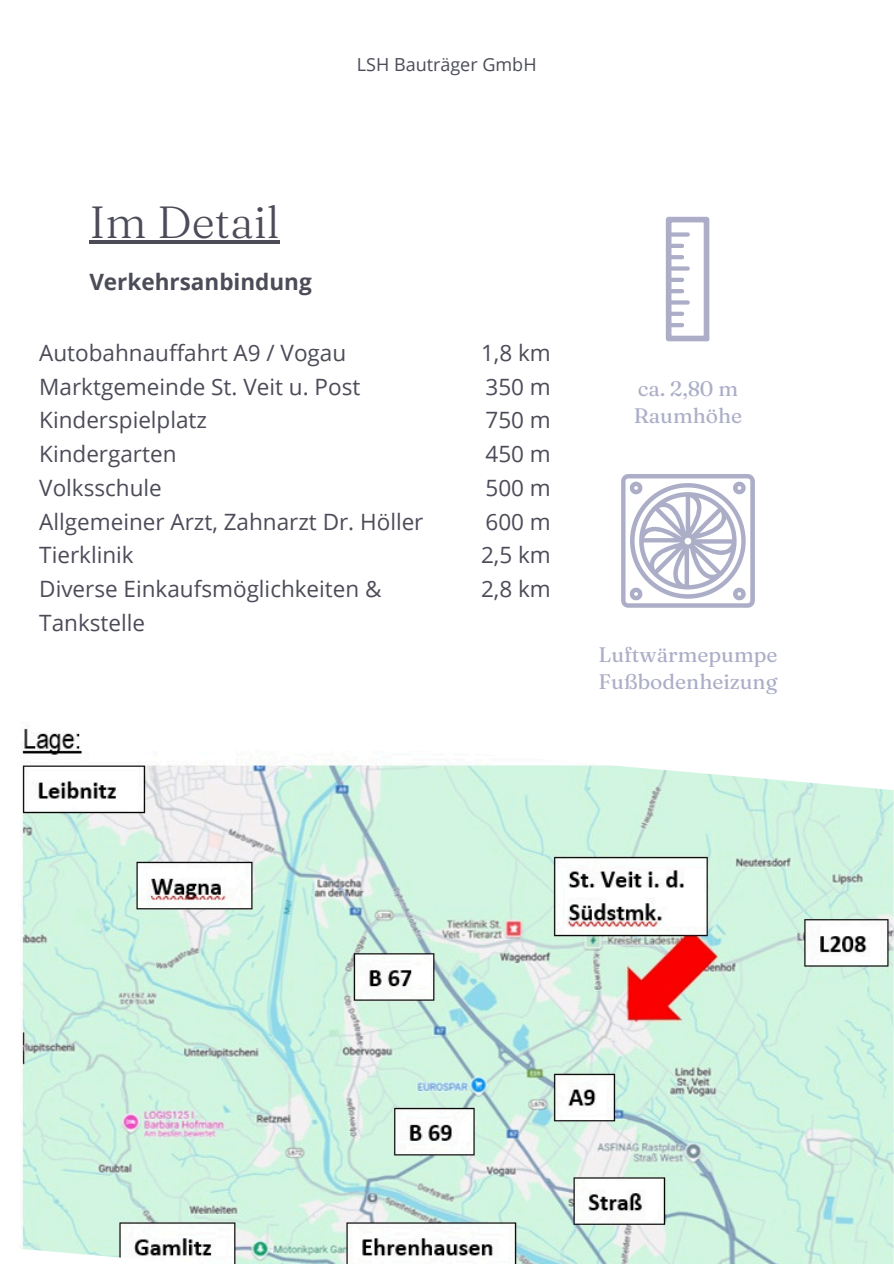
<style>
.page{position:relative;width:894px;height:1264px;background:#fff}
.page>*{position:absolute;margin:0;border:0;box-sizing:border-box;transform-origin:0 0}
.t1{font:300 45px "Fraunces 9 pt";color:#4b4c58}
.t2{font:22.5px/33.8px "Open Sans";color:#4b4c58}
.t3{font:700 22.5px "Open Sans";color:#4b4c58}
.t4{font:21px/27px "Fraunces 9 pt";color:#acaec8}
.t5{font:18px "Open Sans";color:#4b4c58}
</style>
<div class="page">
<img style="left:21px;top:728px;width:872px;height:535px">
<svg style="left:665px;top:217px;width:44px;height:125px"></svg>
<svg style="left:621px;top:474px;width:133px;height:133px"></svg>
<hr style="left:89px;top:240px;width:190px;height:4px;background:#4b4c58">
<h2 class="t5" style="left:357px;top:51px;width:181px">LSH Bauträger GmbH</h2>
<h3 class="t1" style="left:89px;top:194px;width:192px">Im Detail</h3>
<h1 class="t3" style="left:89px;top:266px;width:224px">Verkehrsanbindung</h1>
<h3 class="t2" style="left:39px;top:335px;width:385px">Autobahnauffahrt A9 / Vogau<br>Marktgemeinde St. Veit u. Post<br>Kinderspielplatz<br>Kindergarten<br>Volksschule<br>Allgemeiner Arzt, Zahnarzt Dr. Höller<br>Tierklinik<br>Diverse Einkaufsmöglichkeiten &amp;<br>Tankstelle</h3>
<p class="t2" style="left:481px;top:335px;width:71px;text-align:justify">1,8 km 350 m 750 m 450 m 500 m 600 m 2,5 km 2,8 km</p>
<p class="t4" style="left:633px;top:375px;width:110px">ca. 2,80 m<br>Raumhöhe</p>
<h3 class="t4" style="left:598px;top:640px;width:181px">Luftwärmepumpe<br>Fußbodenheizung</h3>
</div>
